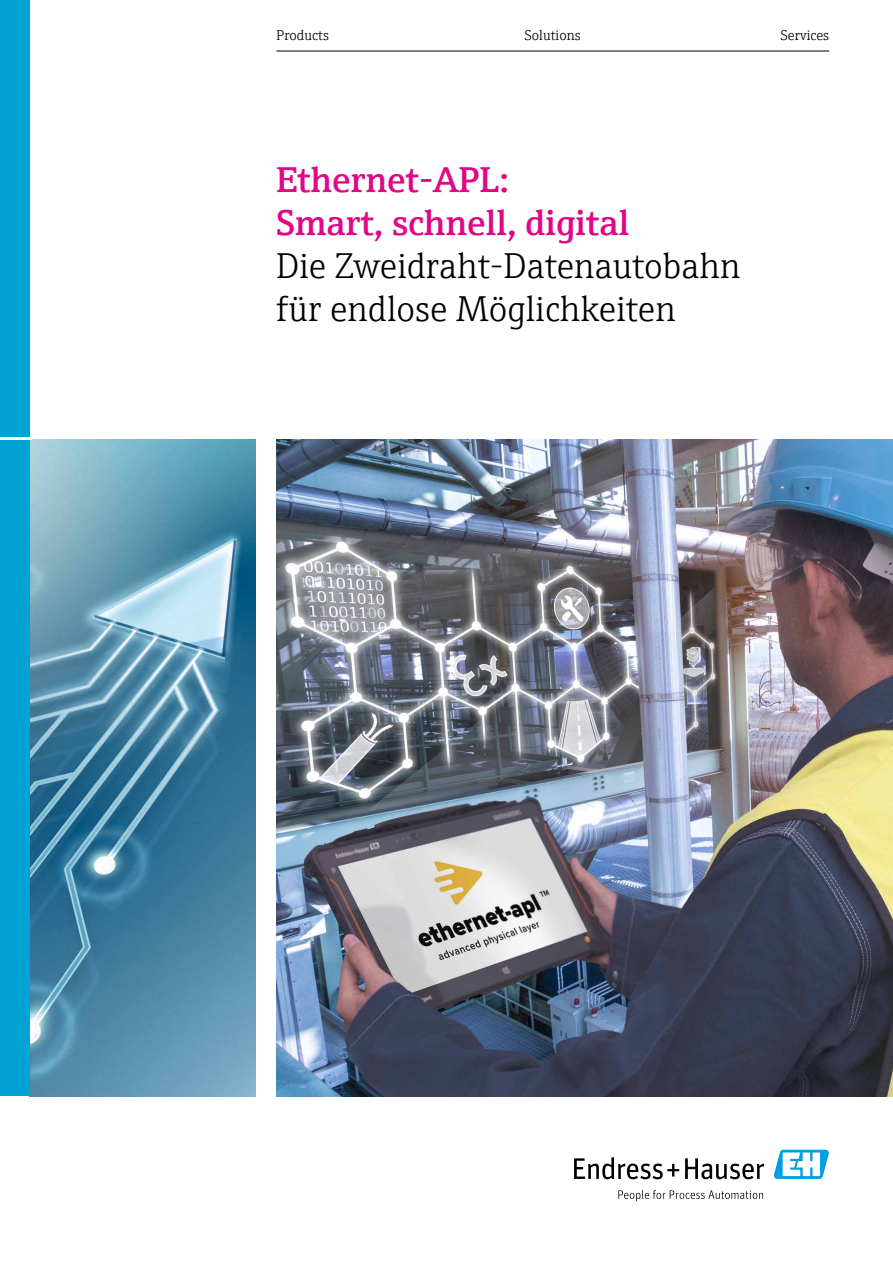
<style>
.page{position:relative;width:893px;height:1263px;background:#fff}
.page>*{position:absolute;margin:0;border:0;box-sizing:border-box;transform-origin:0 0}
.t1{font:300 36px/43.2px "E+H Serif";color:#000}
.t2{font:600 36px/43.2px "E+H Serif";color:#e10686}
.t3{font:300 14.25px "E+H Serif";color:#000}
</style>
<div class="page">
<img style="left:276px;top:439px;width:617px;height:657px">
<img style="left:30px;top:439px;width:225px;height:657px">
<div style="left:0;top:0;width:30px;height:1096px;background:#00a3d4"></div>
<hr style="left:0;top:437px;width:32px;height:2px;background:#fff">
<svg style="left:574px;top:1157px;width:105px;height:22px"></svg>
<svg style="left:685px;top:1158px;width:79px;height:21px"></svg>
<svg style="left:618px;top:1190px;width:145px;height:11px"></svg>
<svg style="left:773px;top:1150px;width:56px;height:29px"></svg>
<hr style="left:276px;top:51px;width:553px;height:1px;background:#000">
<p class="t3" style="left:276px;top:24px;width:54px">Products</p>
<p class="t3" style="left:525px;top:24px;width:57px">Solutions</p>
<p class="t3" style="left:781px;top:24px;width:50px">Services</p>
<p class="t2" style="left:276px;top:155px;width:354px">Ethernet-APL:<br>Smart, schnell, digital</p>
<p class="t1" style="left:276px;top:242px;width:466px">Die Zweidraht-Datenautobahn für endlose Möglichkeiten</p>
</div>
